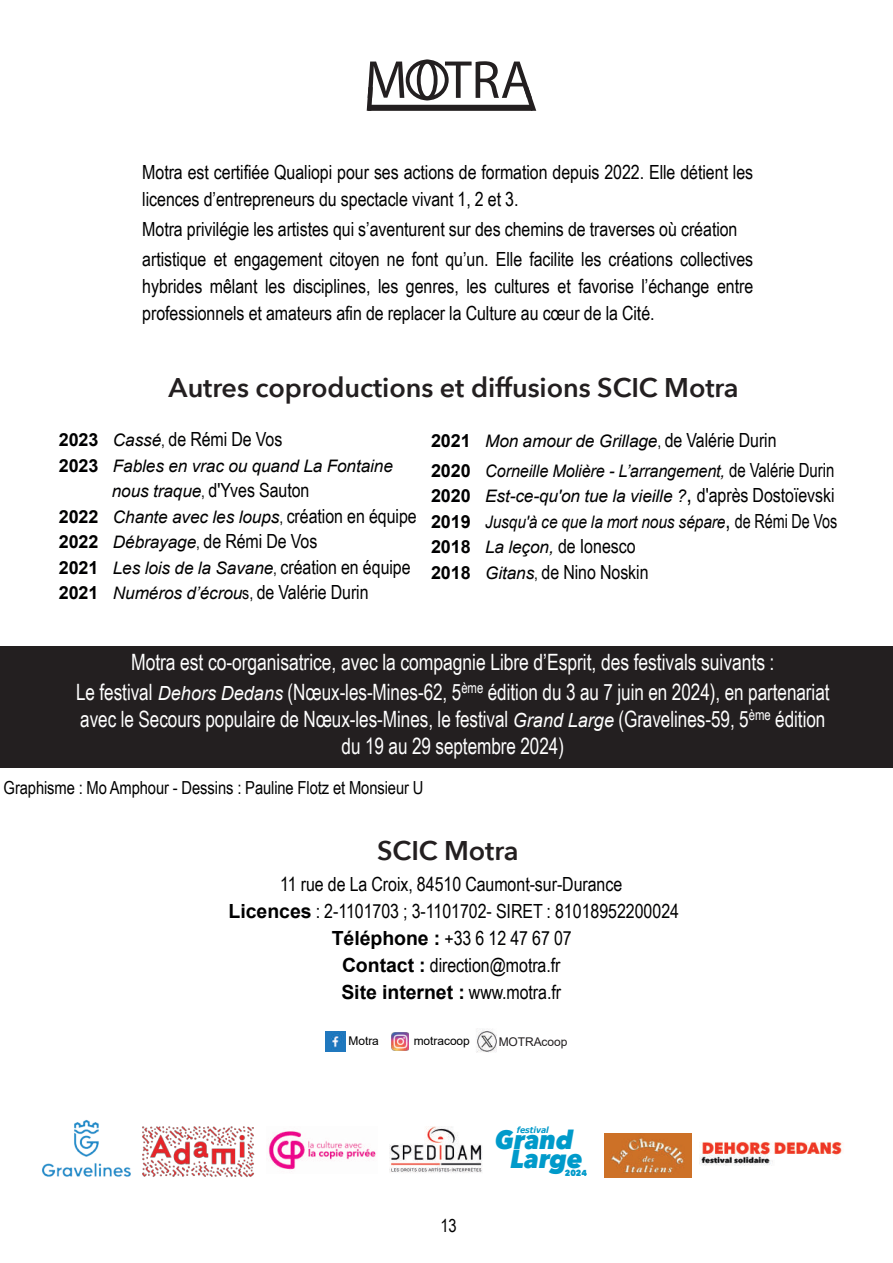
<style>
.page{position:relative;width:893px;height:1263px;background:#fff}
.page>*{position:absolute;margin:0;border:0;box-sizing:border-box;transform-origin:0 0}
.t1{font:600 27px "Avenir Next";letter-spacing:-.005em;color:#231f20}
.t2{font:italic 800 26.1px/19.4px "Avenir Next";color:#009aca;text-align:center;scale:.96 1}
.t3{font:22.5px/30px "Arial Narrow";letter-spacing:-.005em;color:#fff;text-align:center;scale:.95 1}
.t4{font:22.5px/27px "Arial Narrow";letter-spacing:-.005em;color:#fff;text-align:center;scale:.93 1}
.t5{font:19.5px/27px "Arial Narrow";color:#000001}
.t6{font:700 19.5px "Arial";color:#000001}
.t7{font:18px "Arial Narrow";letter-spacing:-.005em;color:#000001}
.t8{font:italic 17.25px/25.5px "Arial";letter-spacing:-.01em;color:#000001}
.t9{font:12px "Arial";letter-spacing:-.005em;color:#000001}
.t10{font:12px "Arial";letter-spacing:-.005em;color:#231f20}
.t11{font:800 8.7px "Avenir Next";color:#009aca;scale:.91 1}
.t12{font:italic 700 8.55px "Verdana";color:#009aca;scale:.91 1}
.s1{font-family:"Arial";font-weight:700;font-size:18px}
.s2{font-family:"Arial";font-style:italic;font-size:17.25px}
.s3{font-size:16.5px}
.s4{font-weight:700;font-style:normal;font-size:18px}
.s5{font-family:"Arial Narrow";font-style:normal;font-size:16.5px}
.s6{font-family:"Arial Narrow";font-style:normal;font-size:19.5px}
.s7{font-family:"Arial Narrow";font-style:normal}
.s8{font-family:"Arial Narrow";font-style:normal;font-size:24px}
.s9{font-family:"Arial";font-style:italic;font-size:19.5px}
.s10{font-family:"Arial";font-weight:700}
.s11{font-family:"Arial Narrow";font-weight:400}
</style>
<div class="page">
<div style="left:0;top:646px;width:893px;height:121px;background:#231f20"></div>
<img style="left:326px;top:1031px;width:19px;height:20px">
<img style="left:391px;top:1033px;width:18px;height:18px">
<div style="left:406px;top:60px;width:43px;height:40px;border:4px solid #231f20;border-radius:50%"></div>
<div style="left:417px;top:60px;width:21px;height:40px;border:4px solid #231f20;border-radius:50%"></div>
<div style="left:368px;top:105px;width:164px;height:6px;background:#231f20"></div>
<svg style="left:367px;top:62px;width:37px;height:49px"></svg>
<svg style="left:445px;top:61px;width:91px;height:50px"></svg>
<img style="left:476px;top:1029px;width:21px;height:24px">
<img style="left:142px;top:1126px;width:113px;height:51px">
<img style="left:268px;top:1131px;width:108px;height:41px">
<img style="left:42px;top:1119px;width:89px;height:58px">
<img style="left:604px;top:1133px;width:88px;height:44px">
<img style="left:700px;top:1142px;width:143px;height:24px">
<img style="left:390px;top:1127px;width:92px;height:46px">
<p class="t5" style="left:142px;top:158px;width:612px">Motra est certifiée Qualiopi pour ses actions de formation depuis 2022. Elle détient les licences d’entrepreneurs du spectacle vivant 1, 2 et 3.</p>
<p class="t5" style="left:142px;top:214px;width:612px;line-height:30px">Motra privilégie les artistes qui s’aventurent sur des chemins de traverses où création artistique et engagement citoyen ne font qu’un. Elle facilite les créations collectives</p>
<p class="t5" style="left:142px;top:272px;width:612px">hybrides mêlant les disciplines, les genres, les cultures et favorise l’échange entre professionnels et amateurs afin de replacer la Culture au cœur de la Cité.</p>
<h1 class="t1" style="left:169px;top:370px;width:571px">Autres coproductions et diffusions SCIC Motra</h1>
<p class="t5" style="left:59px;top:426px;width:225px"><span class="s1">2023</span> <span class="s2">Cassé</span><span class="s3">,</span> de Rémi De Vos</p>
<p class="t8" style="left:59px;top:453px;width:336px"><span class="s4">2023</span> Fables en vrac ou quand La Fontaine</p>
<p class="t5" style="left:112px;top:477px;width:199px"><span class="s2">nous traque</span><span class="s3">,</span> d'Yves Sauton</p>
<p class="t8" style="left:59px;top:504px;width:359px"><span class="s4">2022</span> Chante avec les loups<span class="s5">,</span> <span class="s6">création en équipe</span></p>
<p class="t5" style="left:59px;top:528px;width:260px"><span class="s1">2022</span> <span class="s2">Débrayage</span><span class="s3">,</span> de Rémi De Vos</p>
<p class="t8" style="left:59px;top:555px;width:353px"><span class="s4">2021</span> Les lois de la Savane<span class="s5">,</span> <span class="s6">création en équipe<br></span><span class="s4">2021</span> Numéros d’écrou<span class="s7">s,</span> <span class="s6">de Valérie Durin</span></p>
<p class="t8" style="left:431px;top:426px;width:405px;line-height:30px"><span class="s4">2021</span> Mon amour de Grillage<span class="s5">,</span> <span class="s6">de Valérie Durin<br></span><span class="s4">2020</span> Corneille Molière - L’arrangement, <span class="s6">de Valérie Durin</span></p>
<p class="t8" style="left:431px;top:484px;width:408px"><span class="s4">2020</span> Est-ce-qu'on tue la vieille ?<span class="s8">,</span> <span class="s6">d'après Dostoïevski<br></span><span class="s4">2019</span> Jusqu'à ce que la mort nous sépare<span class="s8">,</span> <span class="s6">de Rémi De Vos</span></p>
<p class="t5" style="left:431px;top:534px;width:219px;line-height:25.5px"><span class="s1">2018</span> <span class="s2">La leçon,</span> de Ionesco<br><span class="s1">2018</span> <span class="s2">Gitans</span><span class="s3">,</span> de Nino Noskin</p>
<p class="t3" style="left:76px;top:647px;width:795px">Motra est co-organisatrice, avec la compagnie Libre d’Esprit, des festivals suivants :<br>Le festival <span class="s9">Dehors Dedans</span> (Nœux-les-Mines-62, 5<sup>ème</sup> édition du 3 au 7 juin en 2024), en partenariat</p>
<p class="t4" style="left:80px;top:705px;width:803px">avec le Secours populaire de Nœux-les-Mines, le festival <span class="s9">Grand Large</span> (Gravelines-59, 5<sup>ème</sup> édition du 19 au 29 septembre 2024)</p>
<p class="t7" style="left:4px;top:777px;width:421px">Graphisme : Mo Amphour - Dessins : Pauline Flotz et Monsieur U</p>
<h1 class="t1" style="left:377px;top:833px;width:143px">SCIC Motra</h1>
<p class="t5" style="left:229px;top:871px;width:452px;text-align:center">11 rue de La Croix, 84510 Caumont-sur-Durance<br><span class="s10">Licences</span> : 2-1101703 ; 3-1101702- SIRET : 81018952200024<br><span class="s10">Téléphone :</span> +33 6 12 47 67 07<br><span class="s10">Contact :</span> direction@motra.fr</p>
<p class="t6" style="left:341px;top:981px;width:221px">Site internet : <span class="s11">www.motra.fr</span></p>
<p class="t10" style="left:499px;top:1035px;width:70px">MOTRAcoop</p>
<p class="t9" style="left:349px;top:1034px;width:32px">Motra</p>
<p class="t9" style="left:414px;top:1034px;width:58px">motracoop</p>
<p class="t7" style="left:440px;top:1215px;width:18px">13</p>
<p class="t12" style="left:517px;top:1124px;width:37px">festival</p>
<h2 class="t2" style="left:495px;top:1130px;width:93px">Grand<br>Large</h2>
<p class="t11" style="left:565px;top:1167px;width:26px">2024</p>
</div>
